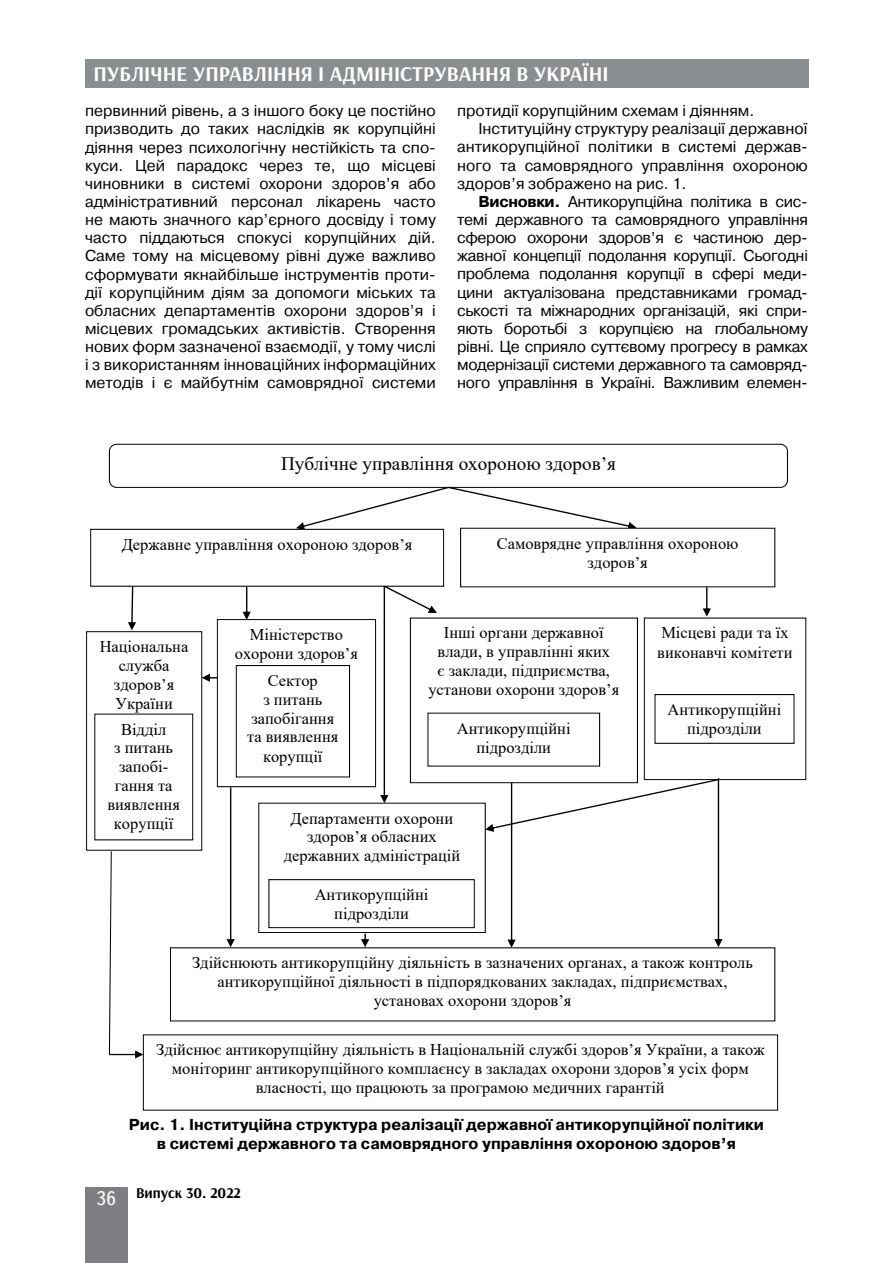
<style>
.page{position:relative;width:893px;height:1263px;background:#fff}
.page>*{position:absolute;margin:0;border:0;box-sizing:border-box;transform-origin:0 0}
.t1{font:700 21px "Arsenal";color:#fff}
.t2{font:19.05px "Times New Roman";color:#000}
.t3{font:16.35px/18.9px "Times New Roman";color:#000;text-align:center}
.t4{font:15.75px/18.1px "Pragmatica C";letter-spacing:-.02em;color:#000;text-align:justify}
.t5{font:15.75px "Pragmatica C";color:#000}
.t6{font:700 15.75px/18.1px "Pragmatica C";color:#000;text-align:center}
.t7{font:700 15px "Arsenal";color:#000}
.s1{font-weight:700}
.s2{font-family:"Ukrainian Text";font-weight:400;font-size:19.5px;color:#fff}
</style>
<div class="page">
<div style="left:85px;top:59px;width:723px;height:29px;background:#8b8e90"></div>
<div style="left:85px;top:1186px;width:43px;height:76px;background:#7d7e81"></div>
<svg style="left:86px;top:444px;width:720px;height:614px"></svg>
<svg style="left:143px;top:1034px;width:635px;height:77px"></svg>
<h1 class="t1" style="left:94px;top:61px;width:517px">ПУБЛІЧНЕ УПРАВЛІННЯ І АДМІНІСТРУВАННЯ В УКРАЇНІ</h1>
<p class="t4" style="left:85px;top:102px;width:352px">первинний рівень, а з іншого боку це постійно призводить до таких наслідків як корупційні діяння через психологічну нестійкість та спо&shy;куси. Цей парадокс через те, що місцеві чиновники в системі охорони здоров’я або адміністративний персонал лікарень часто не мають значного кар’єрного досвіду і тому часто піддаються спокусі корупційних дій.<br>Саме тому на місцевому рівні дуже важливо сформувати якнайбільше інструментів проти&shy;дії корупційним діям за допомоги міських та обласних департаментів охорони здоров’я і місцевих громадських активістів. Створення нових форм зазначеної взаємодії, у тому числі і з використанням інноваційних інформаційних методів і є майбутнім самоврядної системи</p>
<p class="t5" style="left:457px;top:102px;width:299px">протидії корупційним схемам і діянням.</p>
<p class="t5" style="left:478px;top:120px;width:331px">Інституційну структуру реалізації державної</p>
<p class="t5" style="left:457px;top:138px;width:352px">антикорупційної політики в системі держав-</p>
<p class="t5" style="left:457px;top:156px;width:352px">ного та самоврядного управління охороною</p>
<p class="t5" style="left:457px;top:175px;width:231px">здоров’я зображено на рис. 1.</p>
<p class="t4" style="left:478px;top:192px;width:331px"><span class="s1">Висновки.</span> Антикорупційна політика в сис-</p>
<p class="t4" style="left:457px;top:211px;width:352px">темі державного та самоврядного управління</p>
<p class="t4" style="left:457px;top:229px;width:352px">сферою охорони здоров’я є частиною дер-</p>
<p class="t4" style="left:457px;top:247px;width:352px">жавної концепції подолання корупції. Сьогодні</p>
<p class="t4" style="left:457px;top:265px;width:352px">проблема подолання корупції в сфері меди-</p>
<p class="t4" style="left:457px;top:283px;width:352px">цини актуалізована представниками громад-</p>
<p class="t4" style="left:457px;top:301px;width:352px">ськості та міжнародних організацій, які спри-</p>
<p class="t4" style="left:457px;top:319px;width:352px">яють боротьбі з корупцією на глобальному</p>
<p class="t4" style="left:457px;top:338px;width:352px">рівні. Це сприяло суттєвому прогресу в рамках</p>
<p class="t4" style="left:457px;top:356px;width:352px">модернізації системи державного та самовряд-</p>
<p class="t4" style="left:457px;top:374px;width:352px">ного управління в Україні. Важливим елемен-</p>
<p class="t2" style="left:281px;top:450px;width:336px">Публічне управління охороною здоров’я</p>
<p class="t3" style="left:122px;top:535px;width:292px">Державне управління охороною здоров’я</p>
<p class="t3" style="left:497px;top:533px;width:243px">Самоврядне управління охороною здоров’я</p>
<p class="t3" style="left:428px;top:623px;width:192px">Інші органи державної влади, в управлінні яких<br>є заклади, підприємства, установи охорони здоров’я</p>
<p class="t3" style="left:457px;top:718px;width:115px">Антикорупційні підрозділи</p>
<p class="t3" style="left:657px;top:623px;width:137px;text-align:left">Місцеві ради та їх виконавчі комітети</p>
<p class="t3" style="left:235px;top:625px;width:125px">Міністерство охорони здоров’я</p>
<p class="t3" style="left:100px;top:637px;width:90px">Національна служба здоров’я<br>України</p>
<p class="t3" style="left:107px;top:719px;width:74px">Відділ<br>з питань запобі&shy;гання та виявлення корупції</p>
<p class="t3" style="left:247px;top:670px;width:93px">Сектор<br>з питань запобігання та виявлення корупції</p>
<p class="t3" style="left:667px;top:700px;width:115px">Антикорупційні підрозділи</p>
<p class="t3" style="left:292px;top:700px;width:10px">и</p>
<p class="t3" style="left:284px;top:808px;width:178px">Департаменти охорони здоров’я обласних державних адміністрацій</p>
<p class="t3" style="left:315px;top:885px;width:115px">Антикорупційні підрозділи</p>
<p class="t3" style="left:192px;top:953px;width:562px">Здійснюють антикорупційну діяльність в зазначених органах, а також контроль антикорупційної діяльності в підпорядкованих закладах, підприємствах, установах охорони здоров’я</p>
<p class="t3" style="left:156px;top:1040px;width:610px">Здійснює антикорупційну діяльність в Національній службі здоров’я України, а також моніторинг антикорупційного комплаєнсу в закладах охорони здоров’я усіх форм власності, що працюють за програмою медичних гарантій</p>
<p class="t6" style="left:129px;top:1116px;width:637px">Рис. 1. Інституційна структура реалізації державної антикорупційної політики в системі державного та самоврядного управління охороною здоров’я</p>
<p class="t7" style="left:96px;top:1183px;width:146px"><span class="s2">36</span> Випуск 30. 2022</p>
</div>
